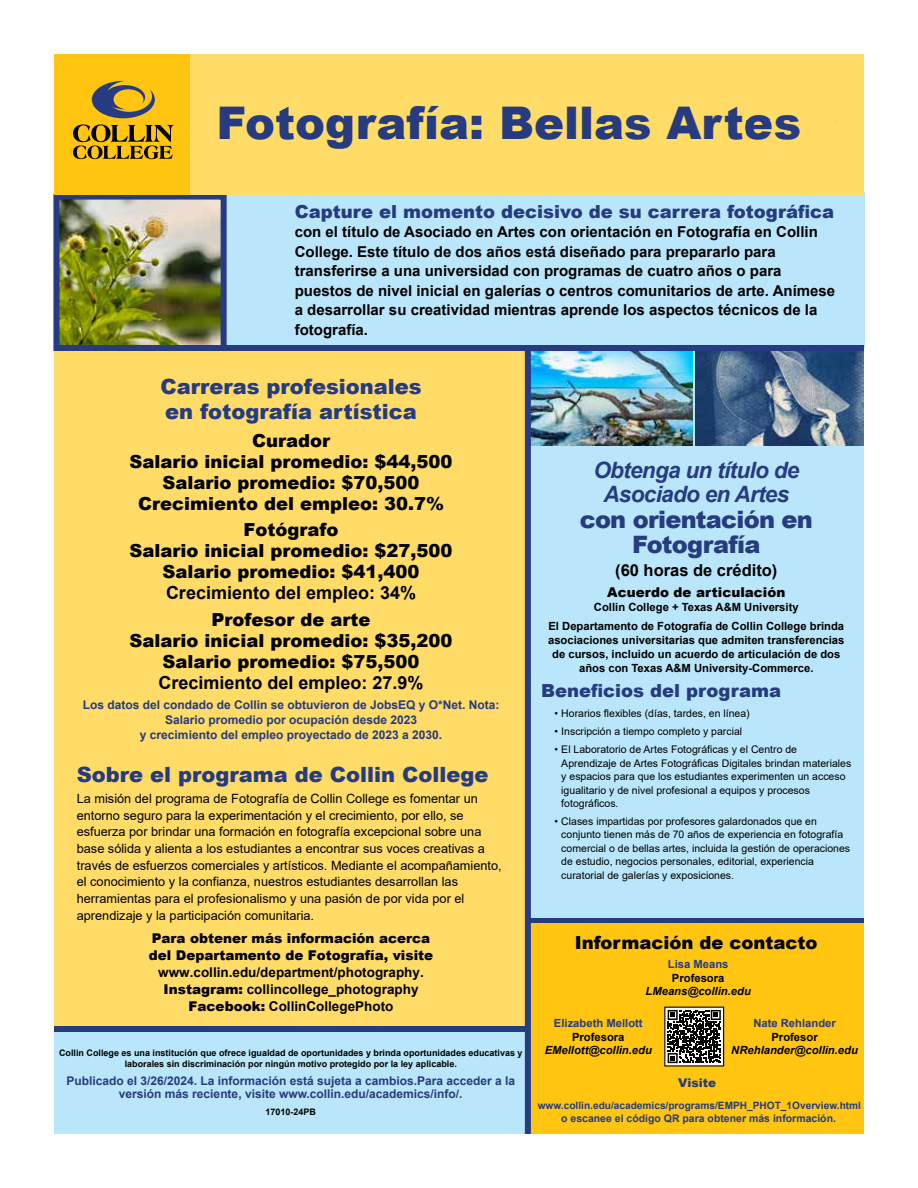
<style>
.page{position:relative;width:918px;height:1188px;background:#fff}
.page>*{position:absolute;margin:0;border:0;box-sizing:border-box;transform-origin:0 0}
.t1{font:900 45px "Arial";color:#263b80}
.t2{font:900 24px/25.5px "Arial";letter-spacing:-.03em;color:#263b80;text-align:center}
.t3{font:italic 700 22.5px/24px "Arial";letter-spacing:-.03em;color:#263b80;text-align:center}
.t4{font:900 21px/25.2px "Arial";color:#263b80}
.t5{font:900 18px/21px "Arial";color:#000;text-align:center}
.t6{font:900 18px "Arial";color:#263b80}
.t7{font:700 18px "Arial";color:#000}
.t8{font:700 16.5px "Arial";color:#000}
.t9{font:700 15px/19.5px "Arial";color:#000}
.t10{font:700 13.5px/16.8px "Arial";color:#000;text-align:center}
.t11{font:900 13.5px/16.8px "Arial";color:#000}
.t12{font:12.75px/16.6px "Arial";color:#000}
.t13{font:700 12px/15px "Arial";color:#263b80;text-align:center}
.t14{font:900 12px "Arial";color:#263b80}
.t15{font:700 11.25px/14.2px "Arial";color:#000;text-align:center}
.t16{font:italic 700 11.25px "Arial";color:#000}
.t17{font:700 11.25px "Arial";color:#263b80}
.t18{font:10.5px/13.5px "Arial";color:#000}
.t19{font:700 10.5px "Arial";color:#263b80}
.t20{font:700 10.2px "Arial";color:#263b80}
.t21{font:700 9px/11.2px "Arial";color:#000;text-align:center}
.s1{font-weight:900}
</style>
<div class="page">
<div style="left:55px;top:192px;width:810px;height:156px;background:#b9e6fa"></div>
<div style="left:54px;top:351px;width:474px;height:675px;background:#ffdb67"></div>
<div style="left:528px;top:348px;width:336px;height:572px;background:#b9e6fa"></div>
<div style="left:528px;top:921px;width:336px;height:213px;background:#ffc511"></div>
<svg style="left:666px;top:1009px;width:56px;height:55px"></svg>
<svg style="left:668px;top:1010px;width:53px;height:53px;background:#505050"></svg>
<img style="left:531px;top:351px;width:161px;height:95px">
<img style="left:696px;top:351px;width:168px;height:95px">
<div style="left:224px;top:345px;width:640px;height:6px;background:#263b80"></div>
<img style="left:60px;top:201px;width:160px;height:143px">
<div style="left:53px;top:194px;width:174px;height:157px;border:6px solid #263b80"></div>
<div style="left:54px;top:1028px;width:474px;height:106px;background:#b9e6fa"></div>
<div style="left:54px;top:1026px;width:474px;height:6px;background:#263b80"></div>
<div style="left:525px;top:349px;width:6px;height:785px;background:#263b80"></div>
<hr style="left:528px;top:918px;width:336px;height:4px;background:#263b80">
<div style="left:54px;top:54px;width:140px;height:140px;background:#ffc511"></div>
<div style="left:190px;top:54px;width:674px;height:140px;background:#ffdb67"></div>
<svg style="left:92px;top:81px;width:63px;height:37px"></svg>
<svg style="left:73px;top:124px;width:101px;height:35px"></svg>
<h1 class="t1" style="left:217px;top:90px;width:586px">Fotografía: Bellas Artes</h1>
<h3 class="t6" style="left:295px;top:198px;width:541px">Capture el momento decisivo de su carrera fotográfica</h3>
<p class="t9" style="left:295px;top:223px;width:542px">con el título de Asociado en Artes con orientación en Fotografía en Collin College. Este título de dos años está diseñado para prepararlo para transferirse a una universidad con programas de cuatro años o para puestos de nivel inicial en galerías o centros comunitarios de arte. Anímese a desarrollar su creatividad mientras aprende los aspectos técnicos de la fotografía.</p>
<h3 class="t4" style="left:160px;top:373px;width:263px">Carreras profesionales en fotografía artística</h3>
<h3 class="t5" style="left:130px;top:429px;width:325px">Curador<br>Salario inicial promedio: $44,500<br>Salario promedio: $70,500<br>Crecimiento del empleo: 30.7%</h3>
<h3 class="t5" style="left:130px;top:519px;width:325px">Fotógrafo<br>Salario inicial promedio: $27,500<br>Salario promedio: $41,400</h3>
<h3 class="t7" style="left:166px;top:580px;width:252px">Crecimiento del empleo: 34%</h3>
<h3 class="t5" style="left:130px;top:608px;width:325px">Profesor de arte<br>Salario inicial promedio: $35,200<br>Salario promedio: $75,500</h3>
<h3 class="t7" style="left:158px;top:670px;width:267px">Crecimiento del empleo: 27.9%</h3>
<p class="t13" style="left:83px;top:697px;width:418px">Los datos del condado de Collin se obtuvieron de JobsEQ y O*Net. Nota:<br>Salario promedio por ocupación desde 2023<br>y crecimiento del empleo proyectado de 2023 a 2030.</p>
<h3 class="t4" style="left:77px;top:761px;width:413px">Sobre el programa de Collin College</h3>
<p class="t12" style="left:77px;top:790px;width:426px">La misión del programa de Fotografía de Collin College es fomentar un entorno seguro para la experimentación y el crecimiento, por ello, se esfuerza por brindar una formación en fotografía excepcional sobre una base sólida y alienta a los estudiantes a encontrar sus voces creativas a través de esfuerzos comerciales y artísticos. Mediante el acompañamiento, el conocimiento y la confianza, nuestros estudiantes desarrollan las herramientas para el profesionalismo y una pasión de por vida por el aprendizaje y la participación comunitaria.</p>
<p class="t11" style="left:149px;top:929px;width:286px">Para obtener más información acerca del Departamento de Fotografía, visite</p>
<p class="t10" style="left:158px;top:964px;width:267px">www.collin.edu/department/photography.<br><span class="s1">Instagram:</span> collincollege_photography<br><span class="s1">Facebook:</span> CollinCollegePhoto</p>
<p class="t21" style="left:59px;top:1047px;width:465px">Collin College es una institución que ofrece igualdad de oportunidades y brinda oportunidades educativas y laborales sin discriminación por ningún motivo protegido por la ley aplicable.</p>
<p class="t13" style="left:66px;top:1074px;width:450px;line-height:13.5px">Publicado el 3/26/2024. La información está sujeta a cambios.Para acceder a la versión más reciente, visite www.collin.edu/academics/info/.</p>
<p class="t21" style="left:266px;top:1106px;width:52px">17010-24PB</p>
<h3 class="t3" style="left:593px;top:459px;width:207px">Obtenga un título de<br>Asociado en Artes</h3>
<h2 class="t2" style="left:580px;top:506px;width:235px">con orientación en<br>Fotografía</h2>
<h3 class="t8" style="left:615px;top:558px;width:164px">(60 horas de crédito)</h3>
<p class="t11" style="left:607px;top:583px;width:180px">Acuerdo de articulación</p>
<p class="t15" style="left:548px;top:598px;width:297px;line-height:18.6px">Collin College + Texas A&amp;M University<br>El Departamento de Fotografía de Collin College brinda</p>
<p class="t15" style="left:548px;top:633px;width:298px">asociaciones universitarias que admiten transferencias de cursos, incluido un acuerdo de articulación de dos años con Texas A&amp;M University-Commerce.</p>
<h3 class="t6" style="left:541px;top:678px;width:241px">Beneficios del programa</h3>
<p class="t18" style="left:555px;top:707px;width:197px">• Horarios flexibles (días, tardes, en línea)</p>
<p class="t18" style="left:555px;top:725px;width:189px">• Inscripción a tiempo completo y parcial</p>
<p class="t18" style="left:561px;top:743px;width:292px;text-indent:-7px">• El Laboratorio de Artes Fotográficas y el Centro de Aprendizaje de Artes Fotográficas Digitales brindan materiales y espacios para que los estudiantes experimenten un acceso igualitario y de nivel profesional a equipos y procesos fotográficos.</p>
<p class="t18" style="left:561px;top:814px;width:290px;text-indent:-7px">• Clases impartidas por profesores galardonados que en conjunto tienen más de 70 años de experiencia en fotografía comercial o de bellas artes, incluida la gestión de operaciones de estudio, negocios personales, editorial, experiencia curatorial de galerías y exposiciones.</p>
<h3 class="t5" style="left:575px;top:931px;width:244px">Información de contacto</h3>
<p class="t17" style="left:668px;top:956px;width:62px">Lisa Means</p>
<p class="t15" style="left:672px;top:971px;width:54px">Profesora</p>
<p class="t16" style="left:646px;top:984px;width:107px">LMeans@collin.edu</p>
<p class="t17" style="left:554px;top:1015px;width:90px">Elizabeth Mellott</p>
<p class="t15" style="left:572px;top:1030px;width:54px">Profesora</p>
<p class="t16" style="left:545px;top:1043px;width:109px">EMellott@collin.edu</p>
<p class="t17" style="left:753px;top:1015px;width:84px">Nate Rehlander</p>
<p class="t15" style="left:771px;top:1030px;width:48px">Profesor</p>
<p class="t16" style="left:731px;top:1043px;width:128px">NRehlander@collin.edu</p>
<p class="t14" style="left:678px;top:1074px;width:40px">Visite</p>
<p class="t20" style="left:538px;top:1098px;width:325px">www.collin.edu/academics/programs/EMPH_PHOT_1Overview.html</p>
<p class="t19" style="left:561px;top:1111px;width:276px">o escanee el código QR para obtener más información.</p>
</div>
